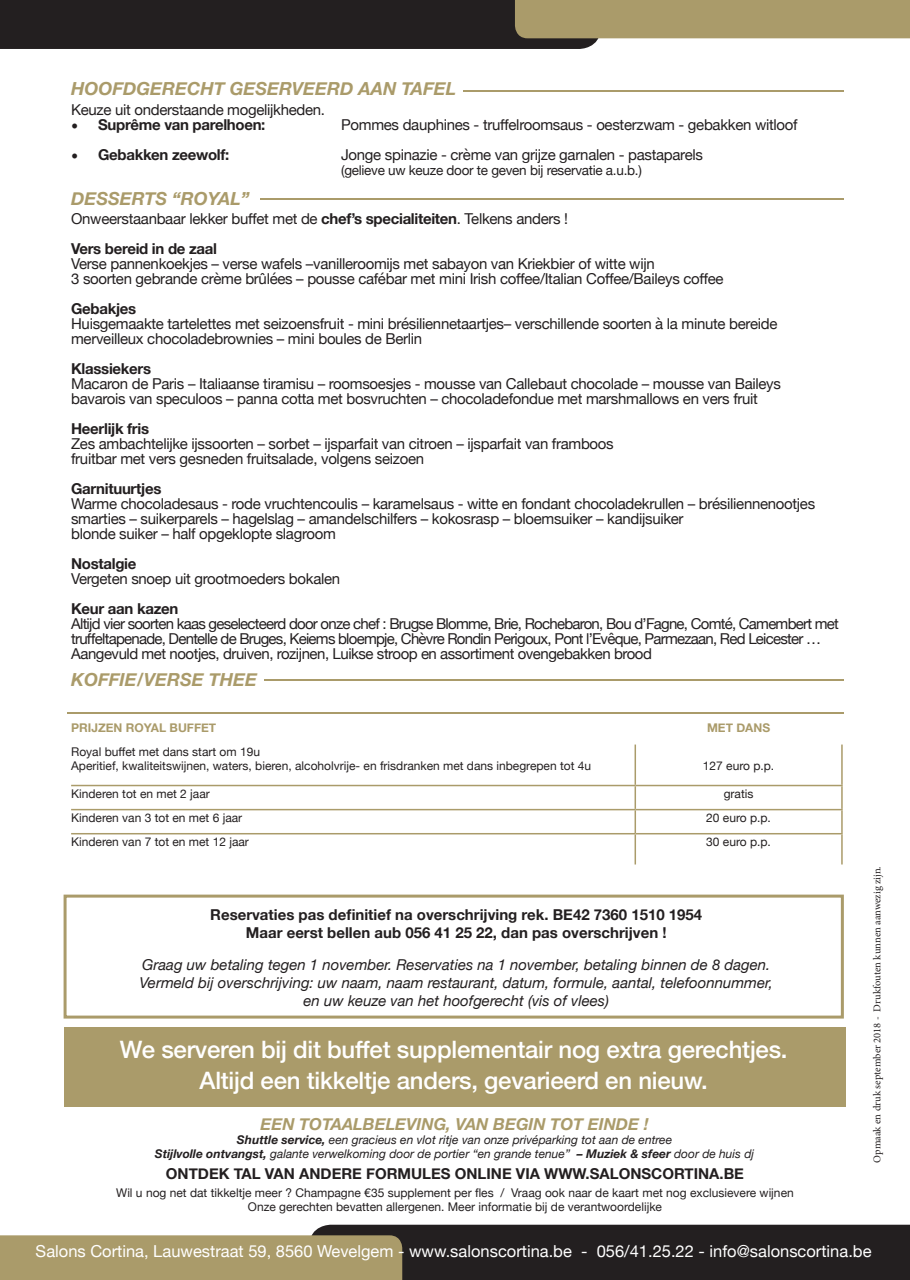
<style>
.page{position:relative;width:910px;height:1280px;background:#fff}
.page>*{position:absolute;margin:0;border:0;box-sizing:border-box;transform-origin:0 0}
.t1{font:500 24px/31.5px "Helvetica Neue";letter-spacing:-.01em;color:#fff;text-align:center}
.t2{font:italic 700 18px "Helvetica Neue";color:#aa9b6a}
.t3{font:16.5px "Helvetica Neue";color:#fff}
.t4{font:italic 700 16.5px "Helvetica Neue";color:#aa9b6a}
.t5{font:15px/15px "Helvetica Neue";letter-spacing:-.02em;color:#231f20}
.t6{font:15px/15px "Helvetica Neue";letter-spacing:-.05em;color:#231f20}
.t7{font:italic 15px/18px "Helvetica Neue";color:#231f20;text-align:center}
.t8{font:700 15px/18px "Helvetica Neue";color:#231f20;text-align:center}
.t9{font:700 15px "Helvetica Neue";letter-spacing:-.02em;color:#231f20}
.t10{font:13.5px "Helvetica Neue";letter-spacing:-.02em;color:#231f20}
.t11{font:12px/14.4px "Helvetica Neue";color:#231f20;text-align:center}
.t12{font:italic 12px/14.4px "Helvetica Neue";color:#231f20;text-align:center}
.t13{font:700 12px "Helvetica Neue";color:#aa9b6a}
.t14{font:10.5px "Minion Pro";color:#231f20}
.s1{font-family:"Minion Pro";font-size:18px}
.s2{font-weight:700}
</style>
<div class="page">
<svg style="left:0;top:1225px;width:910px;height:55px;background:#615a49"></svg>
<svg style="left:0;top:0;width:910px;height:49px;background:#615a4a"></svg>
<hr style="left:67px;top:90px;width:776px;height:2px;background:#aa9b6a">
<hr style="left:67px;top:198px;width:776px;height:1px;background:#aa9b6a">
<hr style="left:67px;top:679px;width:776px;height:2px;background:#aa9b6a">
<hr style="left:67px;top:712px;width:776px;height:2px;background:#aa9b6a">
<div style="left:47px;top:79px;width:416px;height:23px;background:#fff"></div>
<div style="left:47px;top:186px;width:212px;height:24px;background:#fff"></div>
<div style="left:57px;top:669px;width:207px;height:23px;background:#fff"></div>
<hr style="left:634px;top:744px;width:2px;height:41px;background:#aa9b6a">
<hr style="left:841px;top:744px;width:2px;height:41px;background:#aa9b6a">
<hr style="left:71px;top:785px;width:564px;height:1px;background:#aa9b6a">
<hr style="left:635px;top:785px;width:208px;height:1px;background:#aa9b6a">
<hr style="left:634px;top:786px;width:2px;height:23px;background:#aa9b6a">
<hr style="left:841px;top:786px;width:2px;height:23px;background:#aa9b6a">
<hr style="left:71px;top:809px;width:564px;height:1px;background:#aa9b6a">
<hr style="left:635px;top:809px;width:208px;height:1px;background:#aa9b6a">
<hr style="left:634px;top:810px;width:2px;height:23px;background:#aa9b6a">
<hr style="left:841px;top:810px;width:2px;height:23px;background:#aa9b6a">
<hr style="left:71px;top:833px;width:564px;height:1px;background:#aa9b6a">
<hr style="left:635px;top:833px;width:208px;height:1px;background:#aa9b6a">
<hr style="left:634px;top:834px;width:2px;height:30px;background:#aa9b6a">
<hr style="left:841px;top:834px;width:2px;height:30px;background:#aa9b6a">
<div style="left:64px;top:895px;width:780px;height:123px;border:3px solid #aa9b6a"></div>
<div style="left:64px;top:1027px;width:781px;height:79px;background:#aa9b6a"></div>
<p class="t2" style="left:71px;top:75px;width:387px">HOOFDGERECHT GESERVEERD AAN TAFEL</p>
<p class="t5" style="left:71px;top:103px;width:255px">Keuze uit onderstaande mogelijkheden.</p>
<p class="t9" style="left:71px;top:113px;width:196px"><span class="s1">•</span> Suprême van parelhoen:</p>
<p class="t5" style="left:341px;top:118px;width:458px">Pommes dauphines - truffelroomsaus - oesterzwam - gebakken witloof</p>
<p class="t9" style="left:71px;top:143px;width:160px"><span class="s1">•</span> Gebakken zeewolf:</p>
<p class="t5" style="left:341px;top:148px;width:363px">Jonge spinazie - crème van grijze garnalen - pastaparels</p>
<p class="t10" style="left:341px;top:160px;width:302px">(gelieve uw keuze door te geven bij reservatie a.u.b.)</p>
<p class="t2" style="left:71px;top:184px;width:180px">DESSERTS “ROYAL”</p>
<p class="t5" style="left:71px;top:205px;width:499px;line-height:30px">Onweerstaanbaar lekker buffet met de <span class="s2">chef’s specialiteiten</span>. Telkens anders !<br><span class="s2">Vers bereid in de zaal</span></p>
<p class="t5" style="left:71px;top:257px;width:654px">Verse pannenkoekjes – verse wafels –vanilleroomijs met sabayon van Kriekbier of witte wijn<br>3 soorten gebrande crème brûlées – pousse cafébar met mini Irish coffee/Italian Coffee/Baileys coffee</p>
<p class="t9" style="left:71px;top:297px;width:67px">Gebakjes</p>
<p class="t5" style="left:71px;top:317px;width:708px">Huisgemaakte tartelettes met seizoensfruit - mini brésiliennetaartjes– verschillende soorten à la minute bereide merveilleux chocoladebrownies – mini boules de Berlin</p>
<p class="t9" style="left:71px;top:357px;width:82px">Klassiekers</p>
<p class="t5" style="left:71px;top:377px;width:711px">Macaron de Paris – Italiaanse tiramisu – roomsoesjes - mousse van Callebaut chocolade – mousse van Baileys bavarois van speculoos – panna cotta met bosvruchten – chocoladefondue met marshmallows en vers fruit</p>
<p class="t9" style="left:71px;top:417px;width:80px">Heerlijk fris</p>
<p class="t5" style="left:71px;top:437px;width:544px">Zes ambachtelijke ijssoorten – sorbet – ijsparfait van citroen – ijsparfait van framboos fruitbar met vers gesneden fruitsalade, volgens seizoen</p>
<p class="t9" style="left:71px;top:477px;width:92px">Garnituurtjes</p>
<p class="t5" style="left:71px;top:497px;width:746px">Warme chocoladesaus - rode vruchtencoulis – karamelsaus - witte en fondant chocoladekrullen – brésiliennenootjes smarties – suikerparels – hagelslag – amandelschilfers – kokosrasp – bloemsuiker – kandijsuiker<br>blonde suiker – half opgeklopte slagroom</p>
<p class="t9" style="left:71px;top:552px;width:67px">Nostalgie</p>
<p class="t5" style="left:71px;top:572px;width:271px">Vergeten snoep uit grootmoeders bokalen</p>
<p class="t9" style="left:71px;top:597px;width:109px">Keur aan kazen</p>
<p class="t6" style="left:71px;top:617px;width:769px">Altijd vier soorten kaas geselecteerd door onze chef : Brugse Blomme, Brie, Rochebaron, Bou d’Fagne, Comté, Camembert met truffeltapenade, Dentelle de Bruges, Keiems bloempje, Chèvre Rondin Perigoux, Pont l’Evêque, Parmezaan, Red Leicester …<br>Aangevuld met nootjes, druiven, rozijnen, Luikse stroop en assortiment ovengebakken brood</p>
<p class="t2" style="left:71px;top:666px;width:188px">KOFFIE/VERSE THEE</p>
<p class="t13" style="left:71px;top:718px;width:147px">PRIJZEN ROYAL BUFFET</p>
<p class="t13" style="left:707px;top:718px;width:65px">MET DANS</p>
<p class="t11" style="left:71px;top:745px;width:522px;text-align:left">Royal buffet met dans start om 19u<br>Aperitief, kwaliteitswijnen, waters, bieren, alcoholvrije- en frisdranken met dans inbegrepen tot 4u</p>
<p class="t11" style="left:703px;top:760px;width:73px">127 euro p.p.</p>
<p class="t11" style="left:71px;top:787px;width:140px">Kinderen tot en met 2 jaar</p>
<p class="t11" style="left:724px;top:787px;width:31px">gratis</p>
<p class="t11" style="left:71px;top:811px;width:173px">Kinderen van 3 tot en met 6 jaar</p>
<p class="t11" style="left:706px;top:811px;width:66px">20 euro p.p.</p>
<p class="t11" style="left:71px;top:835px;width:179px">Kinderen van 7 tot en met 12 jaar</p>
<p class="t11" style="left:706px;top:835px;width:66px">30 euro p.p.</p>
<p class="t8" style="left:210px;top:906px;width:494px">Reservaties pas definitief na overschrijving rek. BE42 7360 1510 1954<br>Maar eerst bellen aub 056 41 25 22, dan pas overschrijven !</p>
<p class="t7" style="left:140px;top:956px;width:635px">Graag uw betaling tegen 1 november. Reservaties na 1 november, betaling binnen de 8 dagen.<br>Vermeld bij overschrijving: uw naam, naam restaurant, datum, formule, aantal, telefoonnummer, en uw keuze van het hoofgerecht (vis of vlees)</p>
<h1 class="t1" style="left:120px;top:1032px;width:669px">We serveren bij dit buffet supplementair nog extra gerechtjes.<br>Altijd een tikkeltje anders, gevarieerd en nieuw.</h1>
<p class="t4" style="left:260px;top:1111px;width:390px">EEN TOTAALBELEVING, VAN BEGIN TOT EINDE !</p>
<p class="t12" style="left:155px;top:1133px;width:601px"><span class="s2">Shuttle service,</span> een gracieus en vlot ritje van onze privéparking tot aan de entree<br><span class="s2">Stijlvolle ontvangst,</span> galante verwelkoming door de portier “en grande tenue” <span class="s2">– Muziek &amp; sfeer</span> door de huis dj</p>
<p class="t8" style="left:166px;top:1165px;width:579px">ONTDEK TAL VAN ANDERE FORMULES ONLINE VIA WWW.SALONSCORTINA.BE</p>
<p class="t14" style="left:870px;top:1163px;width:298px;rotate:-90deg">Opmaak en druk september 2018 - Drukfouten kunnen aanwezig zijn.</p>
<p class="t11" style="left:116px;top:1186px;width:679px">Wil u nog net dat tikkeltje meer ? Champagne €35 supplement per fles / Vraag ook naar de kaart met nog exclusievere wijnen<br>Onze gerechten bevatten allergenen. Meer informatie bij de verantwoordelijke</p>
<p class="t3" style="left:36px;top:1239px;width:837px">Salons Cortina, Lauwestraat 59, 8560 Wevelgem - www.salonscortina.be - 056/41.25.22 - info@salonscortina.be</p>
</div>
